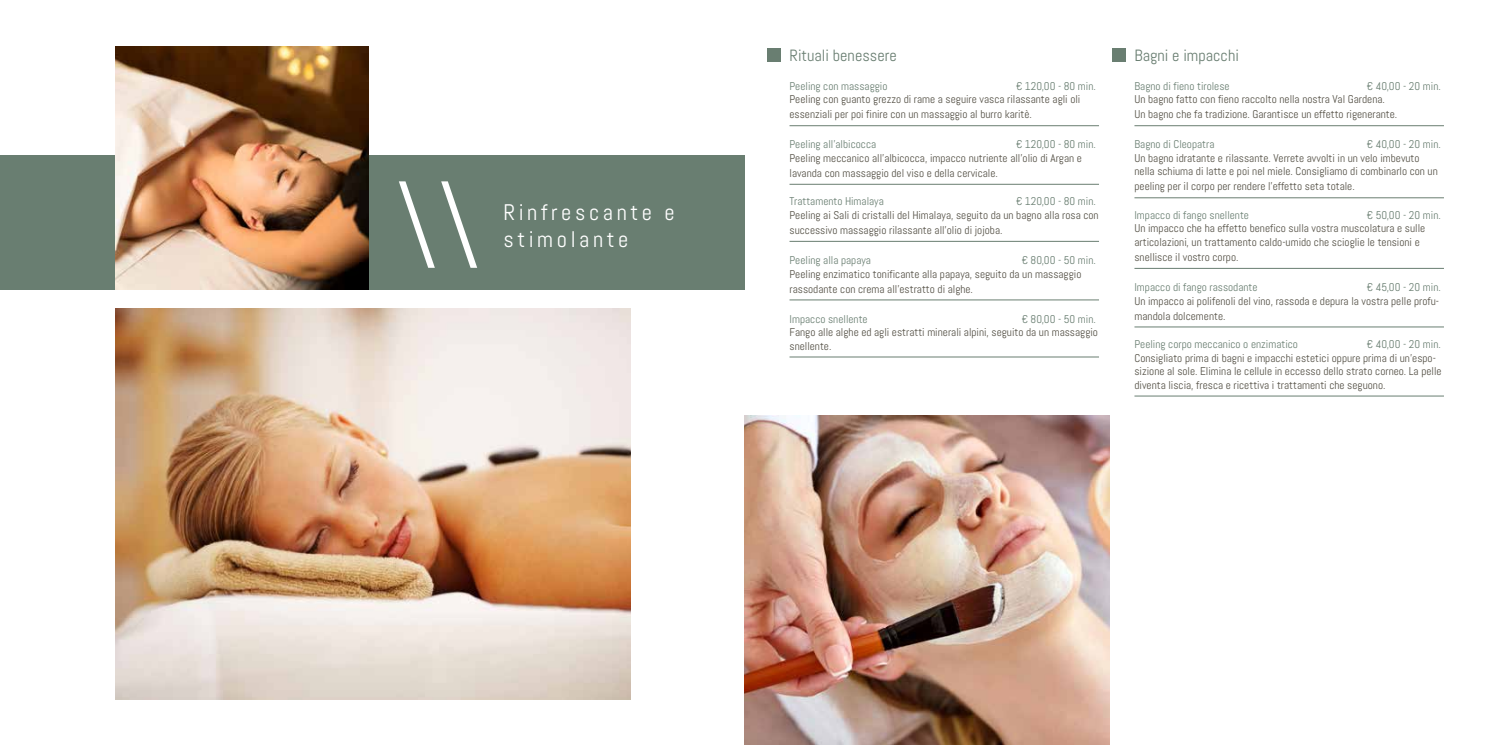
<style>
.page{position:relative;width:1489px;height:745px;background:#fff}
.page>*{position:absolute;margin:0;border:0;box-sizing:border-box;transform-origin:0 0}
.t1{font:22.5px/27.5px "Abel";letter-spacing:.16em;color:#fff}
.t2{font:16.25px "Abel";color:#697e71}
.t3{font:11.25px/15px "Abel";color:#545045}
.t4{font:11.25px "Abel";color:#697e71}
</style>
<div class="page">
<img style="left:115px;top:308px;width:516px;height:391px">
<div style="left:0;top:155px;width:744px;height:134px;background:#697e71"></div>
<img style="left:115px;top:46px;width:254px;height:243px">
<svg style="left:399px;top:181px;width:78px;height:87px"></svg>
<img style="left:744px;top:415px;width:365px;height:329px">
<hr style="left:1134px;top:125px;width:309px;height:1px;background:#697e71">
<hr style="left:1134px;top:197px;width:309px;height:1px;background:#697e71">
<hr style="left:1134px;top:268px;width:309px;height:1px;background:#697e71">
<hr style="left:1134px;top:326px;width:309px;height:1px;background:#697e71">
<hr style="left:1134px;top:395px;width:309px;height:1px;background:#697e71">
<div style="left:767px;top:49px;width:13px;height:13px;background:#697e71"></div>
<div style="left:1112px;top:49px;width:13px;height:13px;background:#697e71"></div>
<hr style="left:789px;top:125px;width:309px;height:1px;background:#697e71">
<hr style="left:789px;top:184px;width:309px;height:1px;background:#697e71">
<hr style="left:789px;top:241px;width:309px;height:1px;background:#697e71">
<hr style="left:789px;top:299px;width:309px;height:1px;background:#697e71">
<hr style="left:789px;top:356px;width:309px;height:1px;background:#697e71">
<h1 class="t1" style="left:503px;top:198px;width:173px">Rinfrescante e stimolante</h1>
<h2 class="t2" style="left:789px;top:45px;width:109px">Rituali benessere</h2>
<p class="t4" style="left:789px;top:79px;width:99px">Peeling con massaggio</p>
<p class="t4" style="left:1015px;top:79px;width:81px">€ 120,00 - 80 min.</p>
<p class="t3" style="left:789px;top:92px;width:292px">Peeling con guanto grezzo di rame a seguire vasca rilassante agli oli essenziali per poi finire con un massaggio al burro karitè.</p>
<p class="t4" style="left:789px;top:137px;width:88px">Peeling all’albicocca</p>
<p class="t4" style="left:1015px;top:137px;width:81px">€ 120,00 - 80 min.</p>
<p class="t3" style="left:789px;top:150px;width:294px">Peeling meccanico all’albicocca, impacco nutriente all’olio di Argan e lavanda con massaggio del viso e della cervicale.</p>
<p class="t4" style="left:789px;top:194px;width:96px">Trattamento Himalaya</p>
<p class="t4" style="left:1015px;top:194px;width:81px">€ 120,00 - 80 min.</p>
<p class="t3" style="left:789px;top:207px;width:311px">Peeling ai Sali di cristalli del Himalaya, seguito da un bagno alla rosa con successivo massaggio rilassante all’olio di jojoba.</p>
<p class="t4" style="left:789px;top:253px;width:83px">Peeling alla papaya</p>
<p class="t4" style="left:1021px;top:253px;width:76px">€ 80,00 - 50 min.</p>
<p class="t3" style="left:789px;top:266px;width:293px">Peeling enzimatico tonificante alla papaya, seguito da un massaggio rassodante con crema all’estratto di alghe.</p>
<p class="t4" style="left:789px;top:311px;width:80px">Impacco snellente</p>
<p class="t4" style="left:1021px;top:311px;width:76px">€ 80,00 - 50 min.</p>
<p class="t3" style="left:789px;top:325px;width:310px;line-height:13.5px">Fango alle alghe ed agli estratti minerali alpini, seguito da un massaggio snellente.</p>
<h2 class="t2" style="left:1134px;top:45px;width:106px">Bagni e impacchi</h2>
<p class="t4" style="left:1134px;top:79px;width:97px">Bagno di fieno tirolese</p>
<p class="t4" style="left:1366px;top:79px;width:75px">€ 40,00 - 20 min.</p>
<p class="t3" style="left:1134px;top:92px;width:264px">Un bagno fatto con fieno raccolto nella nostra Val Gardena.<br>Un bagno che fa tradizione. Garantisce un effetto rigenerante.</p>
<p class="t4" style="left:1134px;top:137px;width:82px">Bagno di Cleopatra</p>
<p class="t4" style="left:1366px;top:137px;width:75px">€ 40,00 - 20 min.</p>
<p class="t3" style="left:1134px;top:151px;width:305px;line-height:13.5px">Un bagno idratante e rilassante. Verrete avvolti in un velo imbevuto nella schiuma di latte e poi nel miele. Consigliamo di combinarlo con un</p>
<p class="t3" style="left:1134px;top:179px;width:222px">peeling per il corpo per rendere l’effetto seta totale.</p>
<p class="t4" style="left:1134px;top:208px;width:116px">Impacco di fango snellente</p>
<p class="t4" style="left:1366px;top:208px;width:76px">€ 50,00 - 20 min.</p>
<p class="t3" style="left:1134px;top:222px;width:292px;line-height:13.5px">Un impacco che ha effetto benefico sulla vostra muscolatura e sulle articolazioni, un trattamento caldo-umido che scioglie le tensioni e</p>
<p class="t3" style="left:1134px;top:249px;width:105px">snellisce il vostro corpo.</p>
<p class="t4" style="left:1134px;top:280px;width:125px">Impacco di fango rassodante</p>
<p class="t4" style="left:1366px;top:280px;width:75px">€ 45,00 - 20 min.</p>
<p class="t3" style="left:1134px;top:293px;width:306px">Un impacco ai polifenoli del vino, rassoda e depura la vostra pelle profu&shy;mandola dolcemente.</p>
<p class="t4" style="left:1134px;top:337px;width:165px">Peeling corpo meccanico o enzimatico</p>
<p class="t4" style="left:1366px;top:337px;width:75px">€ 40,00 - 20 min.</p>
<p class="t3" style="left:1134px;top:351px;width:309px;line-height:13.5px">Consigliato prima di bagni e impacchi estetici oppure prima di un’espo&shy;sizione al sole. Elimina le cellule in eccesso dello strato corneo. La pelle diventa liscia, fresca e ricettiva i trattamenti che seguono.</p>
</div>
